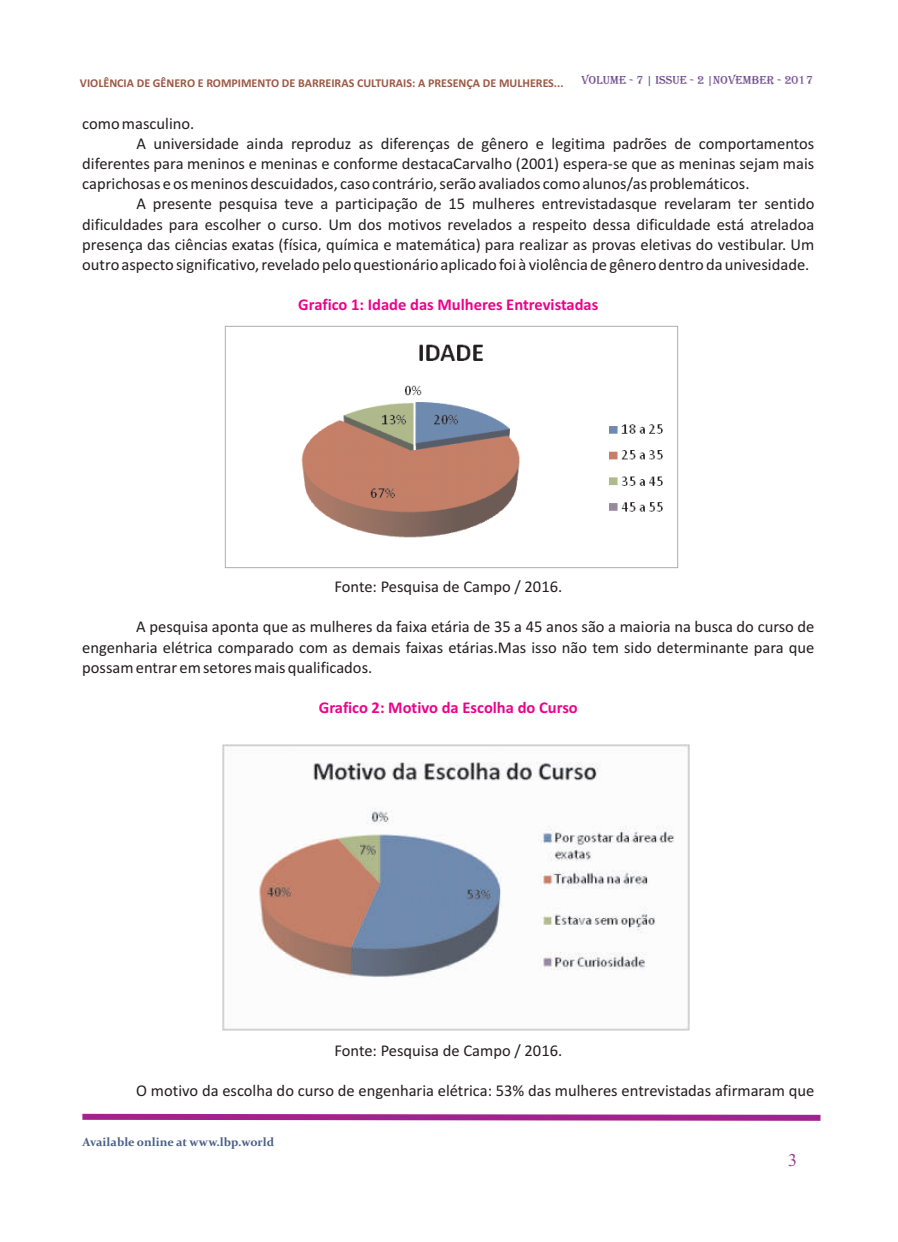
<style>
.page{position:relative;width:898px;height:1242px;background:#fff}
.page>*{position:absolute;margin:0;border:0;box-sizing:border-box;transform-origin:0 0}
.t1{font:18px "Times New Roman";color:#9c3d96}
.t2{font:16.5px/20.1px "Calibri";color:#231f20;text-align:justify}
.t3{font:700 16.5px "Calibri";color:#ed028c}
.t4{font:700 12px "Calibri";color:#9c5946}
.t5{font:700 12px "Constantia";color:#485e88}
.t6{font:12px "Algerian";color:#674287}
</style>
<div class="page">
<svg style="left:82px;top:1113px;width:739px;height:8px;background:#b959aa"></svg>
<img style="left:224px;top:325px;width:454px;height:243px">
<img style="left:222px;top:744px;width:467px;height:286px">
<p class="t4" style="left:80px;top:78px;width:485px">VIOLÊNCIA DE GÊNERO E ROMPIMENTO DE BARREIRAS CULTURAIS: A PRESENÇA DE MULHERES...</p>
<p class="t6" style="left:581px;top:73px;width:233px">VOLUME - 7 | ISSUE - 2 |NOVEMBER - 2017</p>
<p class="t2" style="left:82px;top:115px;width:113px">como masculino.</p>
<p class="t2" style="left:136px;top:135px;width:679px">A universidade ainda reproduz as diferenças de gênero e legitima padrões de comportamentos</p>
<p class="t2" style="left:82px;top:155px;width:733px">diferentes para meninos e meninas e conforme destacaCarvalho (2001) espera-se que as meninas sejam mais</p>
<p class="t2" style="left:82px;top:175px;width:668px">caprichosas e os meninos descuidados, caso contrário, serão avaliados como alunos/as problemáticos.</p>
<p class="t2" style="left:136px;top:195px;width:679px">A presente pesquisa teve a participação de 15 mulheres entrevistadasque revelaram ter sentido</p>
<p class="t2" style="left:82px;top:215px;width:733px">dificuldades para escolher o curso. Um dos motivos revelados a respeito dessa dificuldade está atreladoa</p>
<p class="t2" style="left:82px;top:235px;width:733px">presença das ciências exatas (física, química e matemática) para realizar as provas eletivas do vestibular. Um</p>
<p class="t2" style="left:82px;top:256px;width:728px">outro aspecto significativo, revelado pelo questionário aplicado foi à violência de gênero dentro da univesidade.</p>
<p class="t3" style="left:298px;top:298px;width:301px">Grafico 1: Idade das Mulheres Entrevistadas</p>
<p class="t2" style="left:334px;top:578px;width:229px">Fonte: Pesquisa de Campo / 2016.</p>
<p class="t2" style="left:82px;top:618px;width:733px;text-indent:54px">A pesquisa aponta que as mulheres da faixa etária de 35 a 45 anos são a maioria na busca do curso de engenharia elétrica comparado com as demais faixas etárias.Mas isso não tem sido determinante para que possam entrar em setores mais qualificados.</p>
<p class="t3" style="left:319px;top:700px;width:260px">Grafico 2: Motivo da Escolha do Curso</p>
<p class="t2" style="left:334px;top:1041px;width:229px">Fonte: Pesquisa de Campo / 2016.</p>
<p class="t2" style="left:136px;top:1081px;width:679px">O motivo da escolha do curso de engenharia elétrica: 53% das mulheres entrevistadas afirmaram que</p>
<p class="t5" style="left:82px;top:1137px;width:193px">Available online at www.lbp.world</p>
<p class="t1" style="left:787px;top:1154px;width:10px">3</p>
</div>
